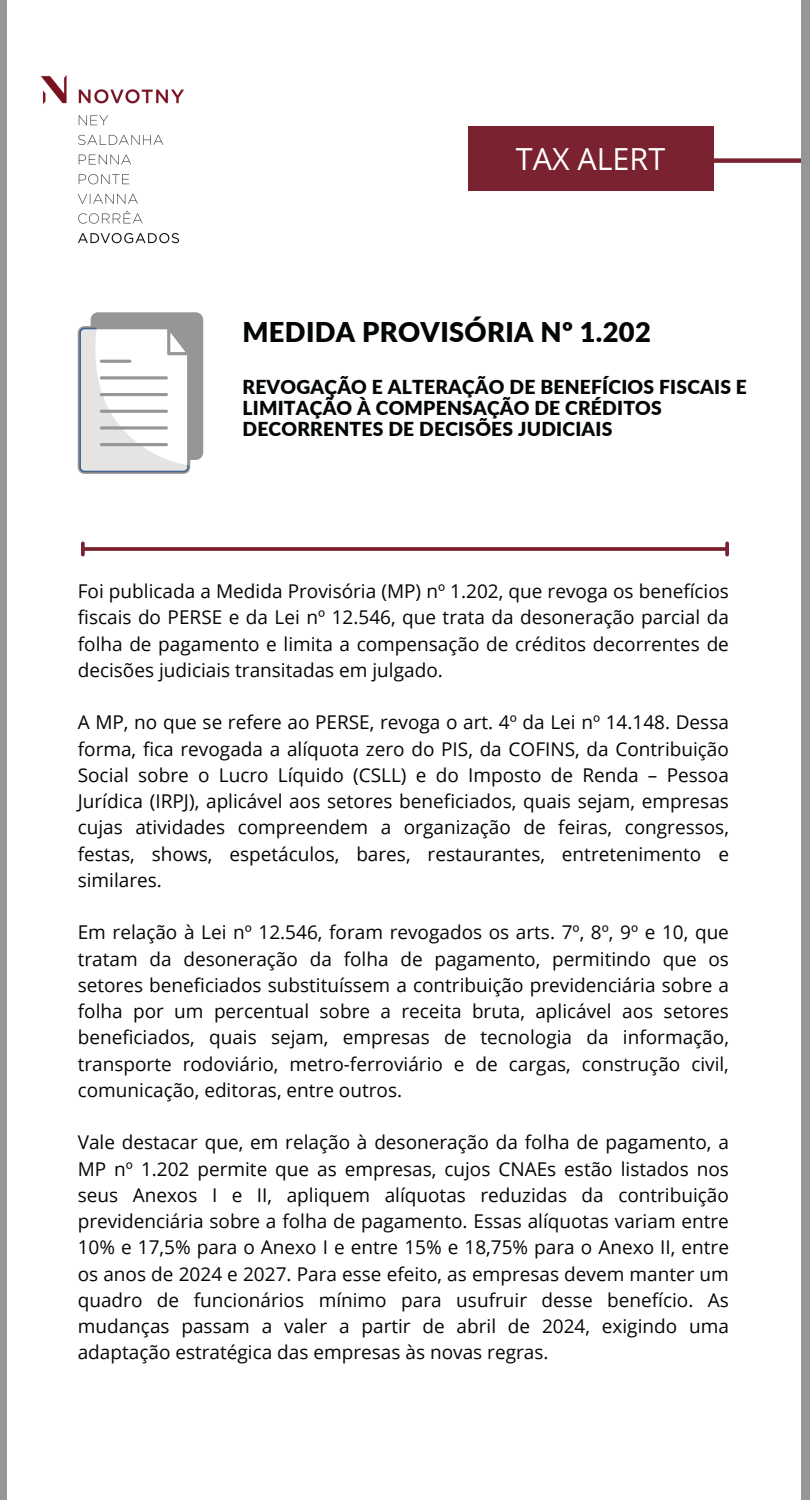
<style>
.page{position:relative;width:810px;height:1500px;background:#fff}
.page>*{position:absolute;margin:0;border:0;box-sizing:border-box;transform-origin:0 0}
.t1{font:30.4px "Open Sans";color:#fff}
.t2{font:900 27.3px "Lato";letter-spacing:.01em;color:#030606}
.t3{font:900 19.3px/21px "Lato";letter-spacing:.01em;color:#030606}
.t4{font:19px/26.2px "Open Sans";color:#030606;text-align:justify}
</style>
<div class="page">
<div style="left:468px;top:126px;width:245px;height:65px;background:#7a222f"></div>
<div style="left:620px;top:158px;width:187px;height:5px;background:#7a222f"></div>
<img style="left:41px;top:75px;width:143px;height:169px">
<div style="left:0;top:0;width:7px;height:1500px;background:#969696"></div>
<div style="left:801px;top:0;width:9px;height:1500px;background:#969696"></div>
<svg style="left:85px;top:547px;width:640px;height:4px;background:#822f3b"></svg>
<svg style="left:81px;top:543px;width:4px;height:12px"></svg>
<svg style="left:725px;top:543px;width:4px;height:12px"></svg>
<svg style="left:78px;top:312px;width:125px;height:162px"></svg>
<hr style="left:100px;top:360px;width:31px;height:3px;background:#969696;border-radius:2px">
<hr style="left:100px;top:376px;width:68px;height:3px;background:#969696;border-radius:2px">
<hr style="left:100px;top:393px;width:68px;height:3px;background:#969696;border-radius:2px">
<hr style="left:100px;top:410px;width:68px;height:3px;background:#969696;border-radius:2px">
<svg style="left:100px;top:426px;width:68px;height:4px"></svg>
<hr style="left:100px;top:443px;width:68px;height:3px;background:#969696;border-radius:2px">
<p class="t1" style="left:516px;top:138px;width:151px">TAX ALERT</p>
<p class="t2" style="left:242px;top:315px;width:410px">MEDIDA PROVISÓRIA Nº 1.202</p>
<p class="t3" style="left:242px;top:376px;width:506px">REVOGAÇÃO E ALTERAÇÃO DE BENEFÍCIOS FISCAIS E</p>
<p class="t3" style="left:242px;top:397px;width:421px">LIMITAÇÃO À COMPENSAÇÃO DE CRÉDITOS<br>DECORRENTES DE DECISÕES JUDICIAIS</p>
<p class="t4" style="left:78px;top:578px;width:653px">Foi publicada a Medida Provisória (MP) nº 1.202, que revoga os benefícios fiscais do PERSE e da Lei nº 12.546, que trata da desoneração parcial da folha de pagamento e limita a compensação de créditos decorrentes de decisões judiciais transitadas em julgado.</p>
<p class="t4" style="left:78px;top:709px;width:653px">A MP, no que se refere ao PERSE, revoga o art. 4º da Lei nº 14.148. Dessa forma, fica revogada a alíquota zero do PIS, da COFINS, da Contribuição Social sobre o Lucro Líquido (CSLL) e do Imposto de Renda – Pessoa Jurídica (IRPJ), aplicável aos setores beneficiados, quais sejam, empresas cujas atividades compreendem a organização de feiras, congressos, festas, shows, espetáculos, bares, restaurantes, entretenimento e similares.</p>
<p class="t4" style="left:78px;top:919px;width:653px">Em relação à Lei nº 12.546, foram revogados os arts. 7º, 8º, 9º e 10, que tratam da desoneração da folha de pagamento, permitindo que os setores beneficiados substituíssem a contribuição previdenciária sobre a folha por um percentual sobre a receita bruta, aplicável aos setores beneficiados, quais sejam, empresas de tecnologia da informação, transporte rodoviário, metro-ferroviário e de cargas, construção civil, comunicação, editoras, entre outros.</p>
<p class="t4" style="left:78px;top:1129px;width:653px">Vale destacar que, em relação à desoneração da folha de pagamento, a MP nº 1.202 permite que as empresas, cujos CNAEs estão listados nos seus Anexos I e II, apliquem alíquotas reduzidas da contribuição previdenciária sobre a folha de pagamento. Essas alíquotas variam entre 10% e 17,5% para o Anexo I e entre 15% e 18,75% para o Anexo II, entre os anos de 2024 e 2027. Para esse efeito, as empresas devem manter um quadro de funcionários mínimo para usufruir desse benefício. As mudanças passam a valer a partir de abril de 2024, exigindo uma adaptação estratégica das empresas às novas regras.</p>
</div>
